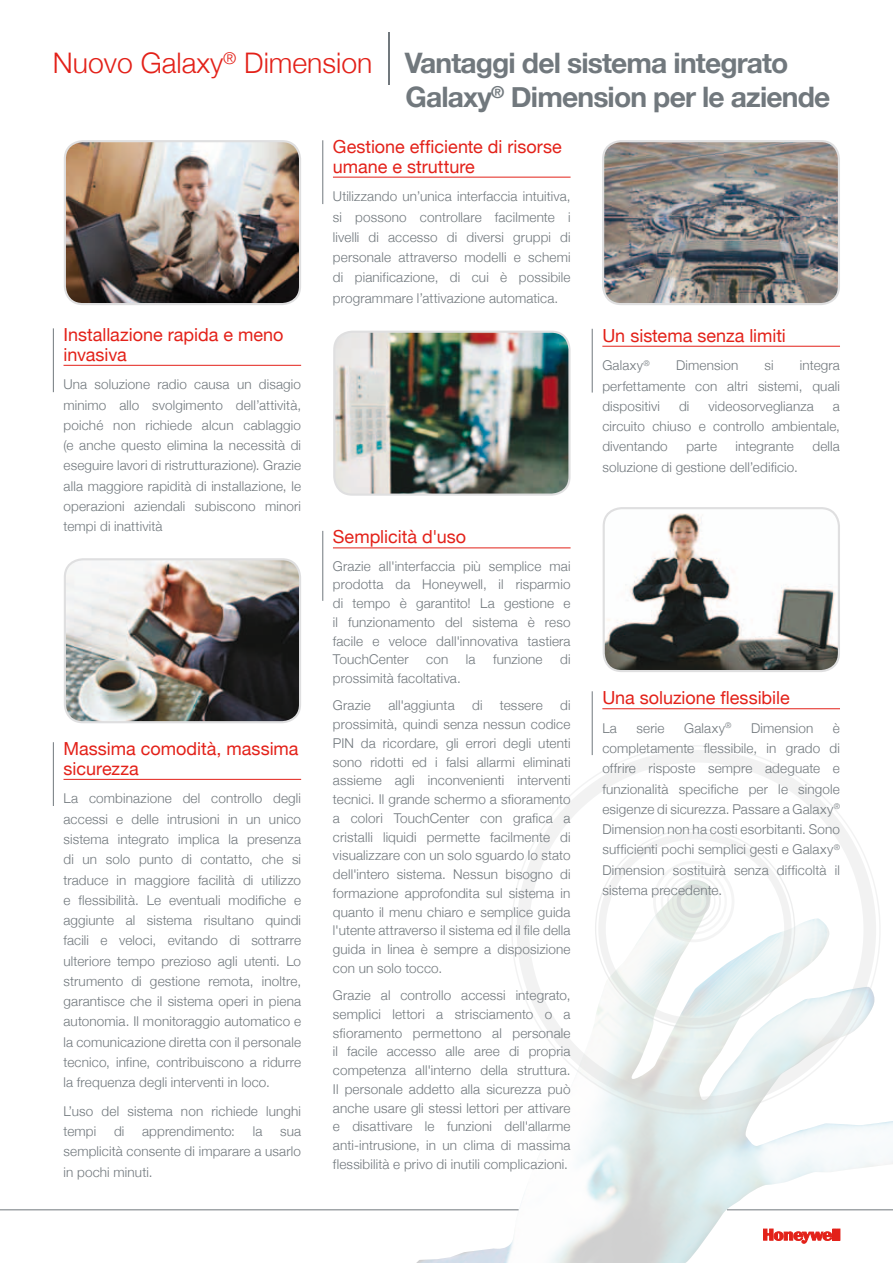
<style>
.page{position:relative;width:893px;height:1263px;background:#fff}
.page>*{position:absolute;margin:0;border:0;box-sizing:border-box;transform-origin:0 0}
.t1{font:700 28.2px/33.9px "Helvetica Neue";letter-spacing:-.03em;color:#71787d}
.t2{font:18px/19.5px "Helvetica Neue";color:#e32119}
.t3{font:300 13.5px/20.2px "Helvetica Neue";letter-spacing:.01em;color:#71787d;text-align:justify}
.s1{font-weight:300;font-size:28.35px;color:#e32119}
.s2{font-weight:200;font-size:52.5px}
</style>
<div class="page">
<hr style="left:0;top:1209px;width:519px;height:1px;background:#71787d">
<img style="left:409px;top:880px;width:484px;height:383px">
<div style="left:598px;top:832px;width:194px;height:193px;border:8px solid #d4d5d6;border-radius:50%"></div>
<div style="left:653px;top:861px;width:81px;height:81px;border:3px solid #d4d5d6;border-radius:50%"></div>
<div style="left:517px;top:750px;width:359px;height:359px;border:13px solid #d4d5d6;border-radius:50%"></div>
<div style="left:661px;top:868px;width:66px;height:66px;border:2px solid #d4d5d6;border-radius:50%"></div>
<div style="left:667px;top:874px;width:54px;height:54px;border:2px solid #d4d5d6;border-radius:50%"></div>
<div style="left:672px;top:879px;width:43px;height:44px;border:2px solid #d4d5d6;border-radius:50%"></div>
<div style="left:677px;top:884px;width:33px;height:34px;border:4px solid #d4d5d6;border-radius:50%"></div>
<hr style="left:64px;top:779px;width:237px;height:1px;background:#e32119">
<hr style="left:53px;top:742px;width:1px;height:64px;background:#71787d">
<img style="left:65px;top:561px;width:235px;height:161px">
<div style="left:64px;top:558px;width:237px;height:165px;border:2px solid #dfdfe0;border-radius:18px"></div>
<hr style="left:333px;top:177px;width:238px;height:1px;background:#e32119">
<hr style="left:322px;top:140px;width:1px;height:64px;background:#71787d">
<img style="left:65px;top:143px;width:235px;height:161px">
<div style="left:64px;top:140px;width:237px;height:165px;border:2px solid #dfdfe0;border-radius:18px"></div>
<hr style="left:64px;top:365px;width:237px;height:1px;background:#e32119">
<hr style="left:53px;top:328px;width:1px;height:64px;background:#71787d">
<img style="left:604px;top:510px;width:235px;height:161px">
<div style="left:603px;top:507px;width:237px;height:165px;border:2px solid #dfdfe0;border-radius:18px"></div>
<hr style="left:602px;top:708px;width:238px;height:1px;background:#e32119">
<hr style="left:592px;top:691px;width:1px;height:64px;background:#71787d">
<img style="left:605px;top:143px;width:234px;height:161px">
<div style="left:602px;top:140px;width:238px;height:165px;border:2px solid #dfdfe0;border-radius:18px"></div>
<hr style="left:602px;top:346px;width:238px;height:1px;background:#e32119">
<hr style="left:592px;top:329px;width:1px;height:64px;background:#71787d">
<img style="left:336px;top:332px;width:232px;height:161px">
<div style="left:333px;top:331px;width:238px;height:165px;border:2px solid #dfdfe0;border-radius:18px"></div>
<hr style="left:333px;top:547px;width:238px;height:1px;background:#e32119">
<hr style="left:322px;top:531px;width:1px;height:70px;background:#71787d">
<h1 class="t1" style="left:405px;top:45px;width:426px;text-indent:-353px"><span class="s1">Nuovo Galaxy</span><sup>®</sup> <span class="s1">Dimension</span> <span class="s2">|</span> Vantaggi del sistema integrato<br>Galaxy<sup>®</sup> Dimension per le aziende</h1>
<h2 class="t2" style="left:64px;top:325px;width:221px">Installazione rapida e meno invasiva</h2>
<p class="t3" style="left:64px;top:374px;width:239px">Una soluzione radio causa un disagio minimo allo svolgimento dell’attività, poiché non richiede alcun cablaggio (e anche questo elimina la necessità di eseguire lavori di ristrutturazione). Grazie alla maggiore rapidità di installazione, le operazioni aziendali subiscono minori tempi di inattività</p>
<h2 class="t2" style="left:64px;top:739px;width:237px">Massima comodità, massima sicurezza</h2>
<p class="t3" style="left:64px;top:788px;width:239px">La combinazione del controllo degli accessi e delle intrusioni in un unico sistema integrato implica la presenza di un solo punto di contatto, che si traduce in maggiore facilità di utilizzo e flessibilità. Le eventuali modifiche e aggiunte al sistema risultano quindi facili e veloci, evitando di sottrarre ulteriore tempo prezioso agli utenti. Lo strumento di gestione remota, inoltre, garantisce che il sistema operi in piena autonomia. Il monitoraggio automatico e la comunicazione diretta con il personale tecnico, infine, contribuiscono a ridurre la frequenza degli interventi in loco.</p>
<p class="t3" style="left:64px;top:1100px;width:239px">L’uso del sistema non richiede lunghi tempi</p>
<p class="t3" style="left:114px;top:1121px;width:12px">di</p>
<p class="t3" style="left:142px;top:1121px;width:94px">apprendimento:</p>
<p class="t3" style="left:253px;top:1121px;width:11px">la</p>
<p class="t3" style="left:64px;top:1121px;width:239px;text-indent:216px">sua semplicità consente di imparare a usarlo in pochi minuti.</p>
<h2 class="t2" style="left:333px;top:137px;width:230px">Gestione efficiente di risorse umane e strutture</h2>
<p class="t3" style="left:333px;top:186px;width:239px">Utilizzando un’unica interfaccia intuitiva, si possono controllare facilmente i livelli di accesso di diversi gruppi di personale attraverso modelli e schemi di pianificazione, di cui è possibile programmare l’attivazione automatica.</p>
<h2 class="t2" style="left:333px;top:527px;width:135px">Semplicità d'uso</h2>
<p class="t3" style="left:333px;top:556px;width:239px;line-height:18.8px">Grazie all'interfaccia più semplice mai prodotta da Honeywell, il risparmio di tempo è garantito! La gestione e il funzionamento del sistema è reso facile e veloce dall'innovativa tastiera TouchCenter</p>
<p class="t3" style="left:426px;top:649px;width:24px">con</p>
<p class="t3" style="left:466px;top:649px;width:11px">la</p>
<p class="t3" style="left:493px;top:649px;width:51px">funzione</p>
<p class="t3" style="left:560px;top:649px;width:12px">di</p>
<p class="t3" style="left:333px;top:664px;width:129px;line-height:27.3px">prossimità facoltativa.<br>Grazie</p>
<p class="t3" style="left:333px;top:696px;width:239px;line-height:18.8px;text-indent:227px">di prossimità, quindi senza nessun codice PIN da ricordare, gli errori degli utenti sono ridotti ed i falsi allarmi eliminati assieme agli inconvenienti interventi tecnici. Il grande schermo a sfioramento a colori TouchCenter con grafica a cristalli liquidi permette facilmente di visualizzare con un solo sguardo lo stato dell'intero sistema. Nessun bisogno di formazione approfondita sul sistema in quanto il menu chiaro e semplice guida l'utente attraverso il sistema ed il file della guida in linea è sempre a disposizione con un solo tocco.</p>
<p class="t3" style="left:333px;top:986px;width:239px;line-height:18.8px">Grazie al controllo accessi integrato, semplici lettori a strisciamento o a sfioramento permettono al personale il facile accesso alle aree di propria competenza all'interno della struttura.<br>Il personale addetto alla sicurezza può anche usare gli stessi lettori per attivare e disattivare le funzioni dell'allarme anti-intrusione, in un clima di massima flessibilità e privo di inutili complicazioni.</p>
<p class="t3" style="left:388px;top:695px;width:68px">all'aggiunta</p>
<p class="t3" style="left:472px;top:695px;width:12px">di</p>
<p class="t3" style="left:500px;top:695px;width:44px">tessere</p>
<h2 class="t2" style="left:602px;top:325px;width:185px">Un sistema senza limiti</h2>
<p class="t3" style="left:602px;top:355px;width:49px">Galaxy<sup>®</sup></p>
<p class="t3" style="left:676px;top:355px;width:64px">Dimension</p>
<p class="t3" style="left:765px;top:355px;width:11px">si</p>
<p class="t3" style="left:602px;top:355px;width:239px;text-indent:198px">integra perfettamente con altri sistemi, quali dispositivi</p>
<p class="t3" style="left:679px;top:396px;width:12px">di</p>
<p class="t3" style="left:708px;top:396px;width:107px">videosorveglianza</p>
<p class="t3" style="left:602px;top:396px;width:239px;text-indent:231px">a circuito chiuso e controllo ambientale, diventando</p>
<p class="t3" style="left:686px;top:436px;width:32px">parte</p>
<p class="t3" style="left:736px;top:436px;width:60px">integrante</p>
<p class="t3" style="left:812px;top:436px;width:29px">della</p>
<p class="t3" style="left:602px;top:456px;width:197px">soluzione di gestione dell’edificio.</p>
<h2 class="t2" style="left:602px;top:688px;width:189px">Una soluzione flessibile</h2>
<p class="t3" style="left:602px;top:718px;width:16px">La</p>
<p class="t3" style="left:636px;top:718px;width:29px">serie</p>
<p class="t3" style="left:684px;top:718px;width:49px">Galaxy<sup>®</sup></p>
<p class="t3" style="left:751px;top:718px;width:64px">Dimension</p>
<p class="t3" style="left:602px;top:718px;width:239px;text-indent:231px">è completamente flessibile, in grado di offrire risposte sempre adeguate e funzionalità specifiche per le singole esigenze di sicurezza. Passare a Galaxy<sup>® </sup>Dimension non ha costi esorbitanti. Sono sufficienti pochi semplici gesti e Galaxy<sup>® </sup>Dimension sostituirà senza difficoltà il sistema precedente.</p>
</div>
